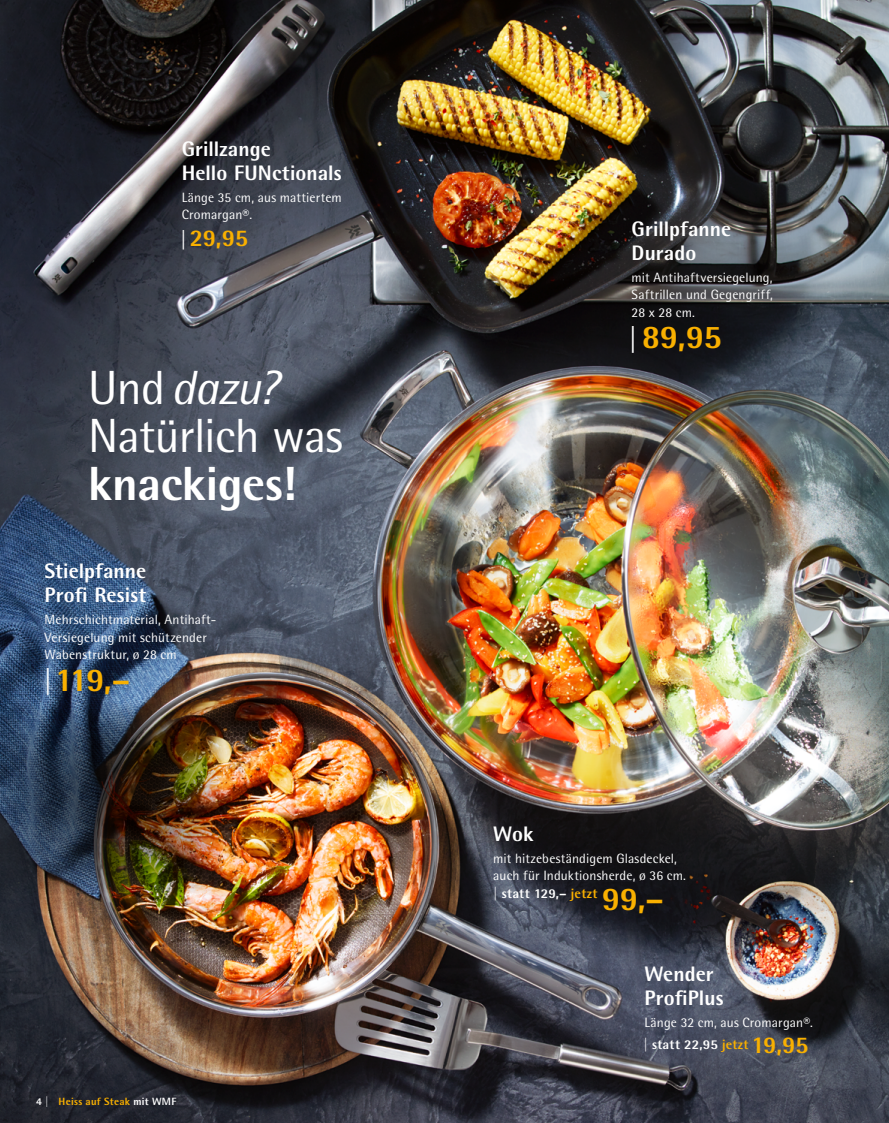
<style>
.page{position:relative;width:889px;height:1123px;background:#fff}
.page>*{position:absolute;margin:0;border:0;box-sizing:border-box;transform-origin:0 0}
.t1{font:48px/48px "WMF Rotis";letter-spacing:-.015em;color:#fff}
.t2{font:700 48px "WMF Rotis";letter-spacing:-.005em;color:#fff}
.t3{font:700 33px "WMF Rotis";letter-spacing:-.02em;color:#f9b000}
.t4{font:700 24px "WMF Rotis";color:#f9b000}
.t5{font:700 21px/24px "WMF Rotis";letter-spacing:.005em;color:#fff}
.t6{font:13.5px/17.5px "WMF Rotis";letter-spacing:.01em;color:#fff}
.t7{font:700 10.5px "WMF Rotis";letter-spacing:.025em;color:#f9b000}
.s1{font-size:19.2px;color:#fff}
.s2{font-style:italic}
.s3{font-size:26.4px;color:#fff}
.s4{color:#fff}
.s5{font-weight:700}
.s6{font-weight:700;color:#f9b000}
.s7{font-weight:700;font-size:24px;color:#f9b000}
</style>
<div class="page">
<img style="left:0;top:0;width:889px;height:1123px">
<img style="left:0;top:701px;width:223px;height:193px">
<h3 class="t5" style="left:182px;top:136px;width:161px">Grillzange<br>Hello FUNctionals</h3>
<p class="t6" style="left:182px;top:188px;width:162px">Länge 35 cm, aus mattiertem<br>Cromargan®.</p>
<h3 class="t4" style="left:180px;top:222px;width:70px"><span class="s1">|</span>29,95</h3>
<h1 class="t1" style="left:88px;top:363px;width:256px">Und<span class="s2">dazu?<br></span>Natürlich was</h1>
<h1 class="t2" style="left:88px;top:453px;width:209px">knackiges!</h1>
<h3 class="t5" style="left:45px;top:558px;width:103px">Stielpfanne<br>Profi Resist</h3>
<p class="t6" style="left:45px;top:610px;width:173px">Mehrschichtmaterial, Antihaft-<br>Versiegelung mit schützender<br>Wabenstruktur, ø 28 cm</p>
<h2 class="t3" style="left:43px;top:658px;width:89px"><span class="s3">|</span>119,–</h2>
<p class="t7" style="left:36px;top:1094px;width:142px"><span class="s4">4 |</span> Heiss auf Steak <span class="s4">mit WMF</span></p>
<h3 class="t5" style="left:631px;top:216px;width:101px">Grillpfanne<br>Durado</h3>
<p class="t6" style="left:631px;top:268px;width:143px;text-align:justify">mit Antihaftversiegelung, Saftrillen und Gegengriff, 28 x 28 cm.</p>
<h2 class="t3" style="left:627px;top:316px;width:96px"><span class="s3">|</span>89,95</h2>
<h3 class="t5" style="left:493px;top:821px;width:42px">Wok</h3>
<p class="t6" style="left:493px;top:849px;width:194px">mit hitzebeständigem Glasdeckel, auch für Induktionsherde, ø 36 cm. <span class="s5">| statt 129,–</span> <span class="s6">jetzt</span></p>
<h2 class="t3" style="left:602px;top:877px;width:64px">99,–</h2>
<h3 class="t5" style="left:644px;top:961px;width:81px">Wender<br>ProfiPlus</h3>
<p class="t6" style="left:643px;top:1011px;width:171px;line-height:21.8px">Länge 32 cm, aus Cromargan®. <span class="s5">| statt 22,95</span> <span class="s6">jetzt</span> <span class="s7">19,95</span></p>
</div>
